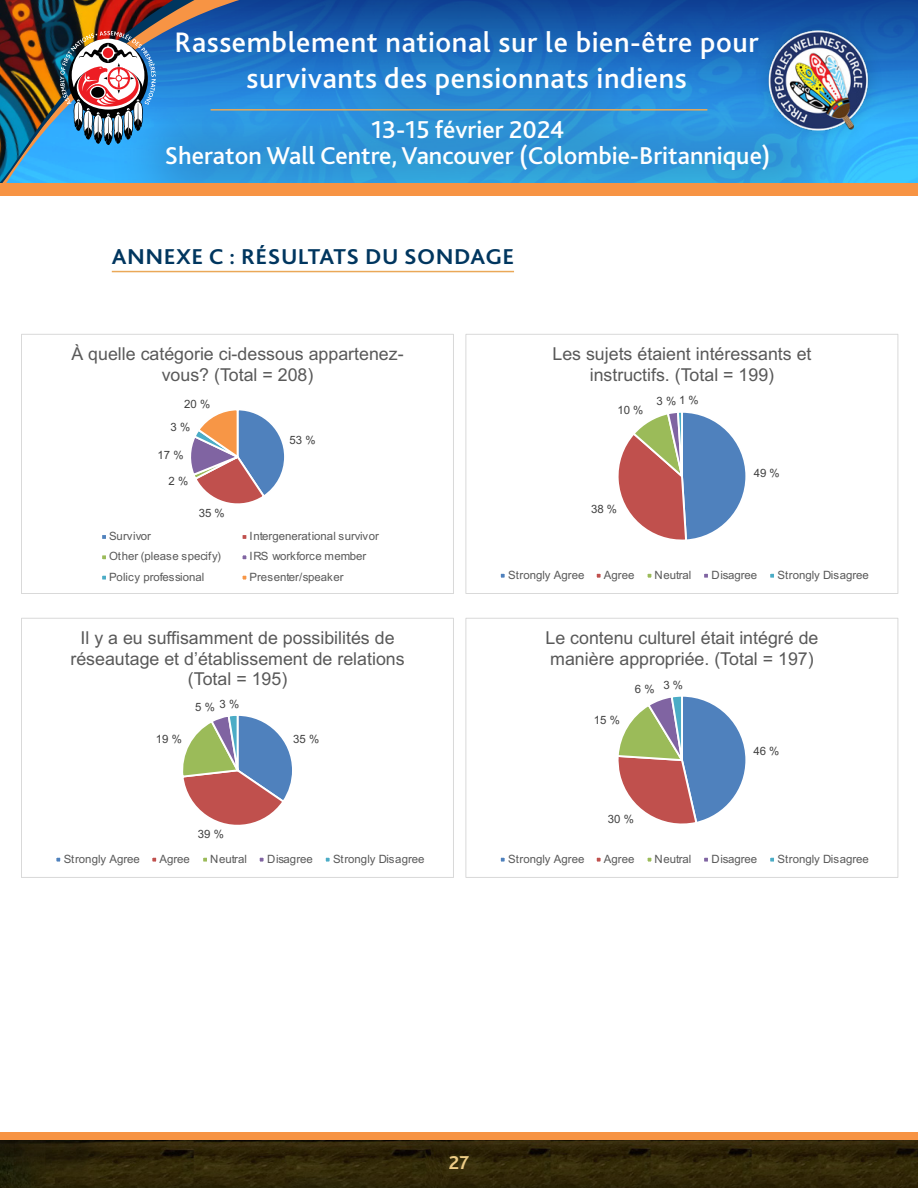
<style>
.page{position:relative;width:918px;height:1188px;background:#fff}
.page>*{position:absolute;margin:0;border:0;box-sizing:border-box;transform-origin:0 0}
.t1{font:500 29.55px/35.4px "Bliss 2";letter-spacing:.02em;color:#fff;text-align:center}
.t2{font:500 25.5px/25.5px "Bliss 2";color:#fff;text-align:center}
.t3{font:700 22.5px "Bliss 2";letter-spacing:.02em;color:#00365f;scale:1.05 1}
.t4{font:700 19.5px "Bliss 2";color:#edcc86}
.t5{font:17.85px/20.4px "Arial";color:#595959;text-align:center}
.t6{font:11.4px "Arial";color:#595959}
.t7{font:11.4px "Arial";color:#404040}
</style>
<div class="page">
<svg style="left:445px;top:0;width:473px;height:183px;background:#1a65b5"></svg>
<div style="left:109px;top:42px;width:757px;height:205px;background:#26659f;opacity:.46"></div>
<hr style="left:211px;top:109px;width:496px;height:2px;background:#eaa858">
<svg style="left:0;top:0;width:445px;height:183px;background:#3279b2"></svg>
<img style="left:0;top:1140px;width:918px;height:48px">
<img style="left:60px;top:31px;width:96px;height:114px">
<div style="left:753px;top:15px;width:131px;height:131px;background:#003b4e;opacity:.23"></div>
<img style="left:766px;top:28px;width:106px;height:106px">
<div style="left:0;top:184px;width:918px;height:939px;background:#fff"></div>
<div style="left:0;top:1132px;width:918px;height:8px;background:#f79444"></div>
<div style="left:0;top:183px;width:918px;height:12px;background:#f79444"></div>
<hr style="left:112px;top:271px;width:402px;height:1px;background:#eaa858">
<svg style="left:191px;top:410px;width:94px;height:94px"></svg>
<div style="left:100px;top:533px;width:8px;height:8px;border:2px solid #fff"></div>
<div style="left:241px;top:533px;width:7px;height:8px;border:2px solid #fff"></div>
<div style="left:100px;top:553px;width:8px;height:8px;border:2px solid #fff"></div>
<div style="left:241px;top:553px;width:7px;height:8px;border:2px solid #fff"></div>
<div style="left:100px;top:574px;width:8px;height:7px;border:2px solid #fff"></div>
<div style="left:241px;top:574px;width:7px;height:7px;border:2px solid #fff"></div>
<div style="left:21px;top:334px;width:433px;height:260px;border:1px solid #d9d9d9"></div>
<svg style="left:183px;top:715px;width:109px;height:110px"></svg>
<div style="left:55px;top:856px;width:7px;height:7px;border:2px solid #fff"></div>
<div style="left:150px;top:856px;width:8px;height:7px;border:2px solid #fff"></div>
<div style="left:201px;top:856px;width:8px;height:7px;border:2px solid #fff"></div>
<div style="left:258px;top:856px;width:7px;height:7px;border:2px solid #fff"></div>
<div style="left:324px;top:856px;width:8px;height:7px;border:2px solid #fff"></div>
<div style="left:21px;top:618px;width:433px;height:260px;border:1px solid #d9d9d9"></div>
<svg style="left:618px;top:412px;width:128px;height:128px"></svg>
<div style="left:499px;top:572px;width:8px;height:8px;border:2px solid #fff"></div>
<div style="left:595px;top:572px;width:7px;height:8px;border:2px solid #fff"></div>
<div style="left:646px;top:572px;width:7px;height:8px;border:2px solid #fff"></div>
<div style="left:702px;top:572px;width:8px;height:8px;border:2px solid #fff"></div>
<div style="left:768px;top:572px;width:8px;height:8px;border:2px solid #fff"></div>
<div style="left:465px;top:334px;width:433px;height:260px;border:1px solid #d9d9d9"></div>
<svg style="left:618px;top:696px;width:128px;height:128px"></svg>
<div style="left:499px;top:856px;width:8px;height:7px;border:2px solid #fff"></div>
<div style="left:595px;top:856px;width:7px;height:7px;border:2px solid #fff"></div>
<div style="left:646px;top:856px;width:7px;height:7px;border:2px solid #fff"></div>
<div style="left:702px;top:856px;width:8px;height:7px;border:2px solid #fff"></div>
<div style="left:768px;top:856px;width:8px;height:7px;border:2px solid #fff"></div>
<div style="left:465px;top:618px;width:433px;height:260px;border:1px solid #d9d9d9"></div>
<h1 class="t1" style="left:175px;top:24px;width:586px">Rassemblement national sur le bien-être pour survivants des pensionnats indiens</h1>
<h2 class="t2" style="left:165px;top:117px;width:607px">13-15 février 2024<br>Sheraton Wall Centre, Vancouver (Colombie-Britannique)</h2>
<h3 class="t3" style="left:112px;top:243px;width:385px">ANNEXE C : RÉSULTATS DU SONDAGE</h3>
<h3 class="t5" style="left:71px;top:344px;width:334px">À quelle catégorie ci-dessous appartenez&shy;vous? (Total = 208)</h3>
<p class="t7" style="left:184px;top:396px;width:28px">20 %</p>
<p class="t7" style="left:171px;top:419px;width:21px">3 %</p>
<p class="t7" style="left:158px;top:447px;width:28px">17 %</p>
<p class="t7" style="left:169px;top:473px;width:21px">2 %</p>
<p class="t7" style="left:199px;top:505px;width:28px">35 %</p>
<p class="t7" style="left:289px;top:432px;width:28px">53 %</p>
<h3 class="t5" style="left:552px;top:344px;width:261px">Les sujets étaient intéressants et instructifs. (Total = 199)</h3>
<p class="t7" style="left:617px;top:402px;width:28px">10 %</p>
<p class="t7" style="left:657px;top:393px;width:44px">3 %1 %</p>
<p class="t7" style="left:591px;top:502px;width:28px">38 %</p>
<p class="t7" style="left:754px;top:465px;width:28px">49 %</p>
<p class="t6" style="left:109px;top:528px;width:43px">Survivor</p>
<p class="t6" style="left:250px;top:528px;width:131px">Intergenerational survivor</p>
<p class="t6" style="left:109px;top:549px;width:113px">Other (please specify)</p>
<p class="t6" style="left:250px;top:549px;width:118px">IRS workforce member</p>
<p class="t6" style="left:109px;top:569px;width:97px">Policy professional</p>
<p class="t6" style="left:250px;top:569px;width:96px">Presenter/speaker</p>
<h3 class="t5" style="left:70px;top:628px;width:336px">Il y a eu suffisamment de possibilités de réseautage et d’établissement de relations (Total = 195)</h3>
<p class="t7" style="left:156px;top:731px;width:28px">19 %</p>
<p class="t7" style="left:195px;top:698px;width:46px">5 % 3 %</p>
<p class="t7" style="left:198px;top:826px;width:28px">39 %</p>
<p class="t7" style="left:293px;top:731px;width:28px">35 %</p>
<p class="t6" style="left:64px;top:851px;width:78px">Strongly Agree</p>
<p class="t6" style="left:159px;top:851px;width:32px">Agree</p>
<p class="t6" style="left:210px;top:851px;width:38px">Neutral</p>
<p class="t6" style="left:267px;top:851px;width:47px">Disagree</p>
<p class="t6" style="left:333px;top:851px;width:93px">Strongly Disagree</p>
<p class="t6" style="left:508px;top:567px;width:78px">Strongly Agree</p>
<p class="t6" style="left:604px;top:567px;width:32px">Agree</p>
<p class="t6" style="left:655px;top:567px;width:38px">Neutral</p>
<p class="t6" style="left:712px;top:567px;width:47px">Disagree</p>
<p class="t6" style="left:777px;top:567px;width:93px">Strongly Disagree</p>
<h3 class="t5" style="left:546px;top:628px;width:274px;text-align:left">Le contenu culturel était intégré de manière appropriée. (Total = 197)</h3>
<p class="t7" style="left:594px;top:712px;width:28px">15 %</p>
<p class="t7" style="left:635px;top:679px;width:50px">6 % 3 %</p>
<p class="t7" style="left:608px;top:812px;width:28px">30 %</p>
<p class="t7" style="left:753px;top:744px;width:28px">46 %</p>
<p class="t6" style="left:508px;top:851px;width:78px">Strongly Agree</p>
<p class="t6" style="left:604px;top:851px;width:32px">Agree</p>
<p class="t6" style="left:655px;top:851px;width:38px">Neutral</p>
<p class="t6" style="left:712px;top:851px;width:47px">Disagree</p>
<p class="t6" style="left:777px;top:851px;width:93px">Strongly Disagree</p>
<h3 class="t4" style="left:449px;top:1150px;width:22px">27</h3>
</div>
